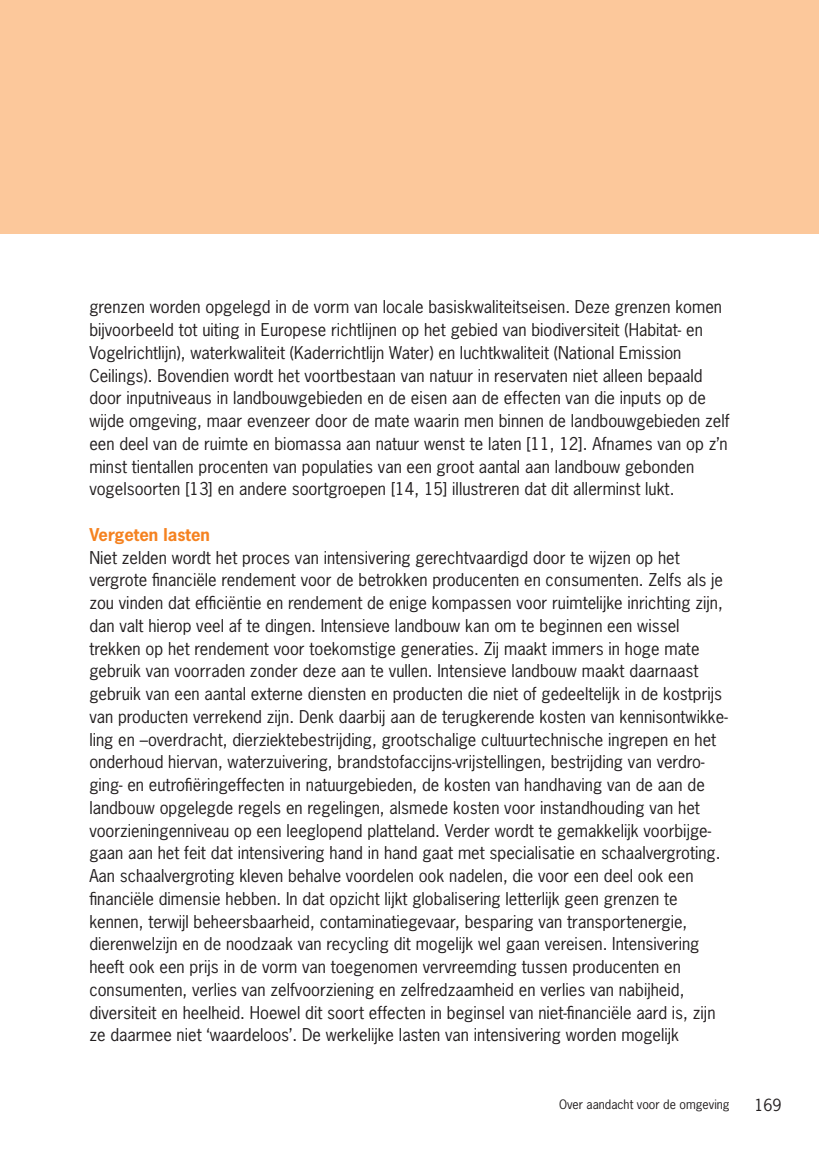
<style>
.page{position:relative;width:819px;height:1166px;background:#fff}
.page>*{position:absolute;margin:0;border:0;box-sizing:border-box;transform-origin:0 0}
.t1{font:16.62px/22.8px "News Gothic Std";color:#231f20}
.t2{font:700 16.62px "News Gothic Std";color:#f58220}
.t3{font:15.75px "News Gothic Std";color:#231f20}
.t4{font:12.25px "News Gothic Std";color:#231f20}
</style>
<div class="page">
<div style="left:0;top:0;width:819px;height:234px;background:#fcc89b"></div>
<p class="t1" style="left:89px;top:295px;width:641px">grenzen worden opgelegd in de vorm van locale basiskwaliteitseisen. Deze grenzen komen bijvoorbeeld tot uiting in Europese richtlijnen op het gebied van biodiversiteit (Habitat- en Vogelrichtlijn), waterkwaliteit (Kaderrichtlijn Water) en luchtkwaliteit (National Emission Ceilings). Bovendien wordt het voortbestaan van natuur in reservaten niet alleen bepaald door inputniveaus in landbouwgebieden en de eisen aan de effecten van die inputs op de wijde omgeving, maar evenzeer door de mate waarin men binnen de landbouwgebieden zelf een deel van de ruimte en biomassa aan natuur wenst te laten [11, 12]. Afnames van op z’n minst tientallen procenten van populaties van een groot aantal aan landbouw gebonden vogelsoorten [13] en andere soortgroepen [14, 15] illustreren dat dit allerminst lukt.</p>
<p class="t2" style="left:89px;top:523px;width:122px">Vergeten lasten</p>
<p class="t1" style="left:89px;top:546px;width:640px">Niet zelden wordt het proces van intensivering gerechtvaardigd door te wijzen op het vergrote financiële rendement voor de betrokken producenten en consumenten. Zelfs als je zou vinden dat efficiëntie en rendement de enige kompassen voor ruimtelijke inrichting zijn, dan valt hierop veel af te dingen. Intensieve landbouw kan om te beginnen een wissel trekken op het rendement voor toekomstige generaties. Zij maakt immers in hoge mate gebruik van voorraden zonder deze aan te vullen. Intensieve landbouw maakt daarnaast gebruik van een aantal externe diensten en producten die niet of gedeeltelijk in de kostprijs van producten verrekend zijn. Denk daarbij aan de terugkerende kosten van kennisontwikke&shy;ling en –overdracht, dierziektebestrijding, grootschalige cultuurtechnische ingrepen en het onderhoud hiervan, waterzuivering, brandstofaccijns-vrijstellingen, bestrijding van verdro&shy;ging- en eutrofiëringeffecten in natuurgebieden, de kosten van handhaving van de aan de landbouw opgelegde regels en regelingen, alsmede kosten voor instandhouding van het voorzieningenniveau op een leeglopend platteland. Verder wordt te gemakkelijk voorbijge&shy;gaan aan het feit dat intensivering hand in hand gaat met specialisatie en schaalvergroting.<br>Aan schaalvergroting kleven behalve voordelen ook nadelen, die voor een deel ook een financiële dimensie hebben. In dat opzicht lijkt globalisering letterlijk geen grenzen te kennen, terwijl beheersbaarheid, contaminatiegevaar, besparing van transportenergie, dierenwelzijn en de noodzaak van recycling dit mogelijk wel gaan vereisen. Intensivering heeft ook een prijs in de vorm van toegenomen vervreemding tussen producenten en consumenten, verlies van zelfvoorziening en zelfredzaamheid en verlies van nabijheid, diversiteit en heelheid. Hoewel dit soort effecten in beginsel van niet-financiële aard is, zijn ze daarmee niet ‘waardeloos’. De werkelijke lasten van intensivering worden mogelijk</p>
<p class="t4" style="left:559px;top:1096px;width:172px">Over aandacht voor de omgeving</p>
<p class="t3" style="left:754px;top:1095px;width:29px">169</p>
</div>
